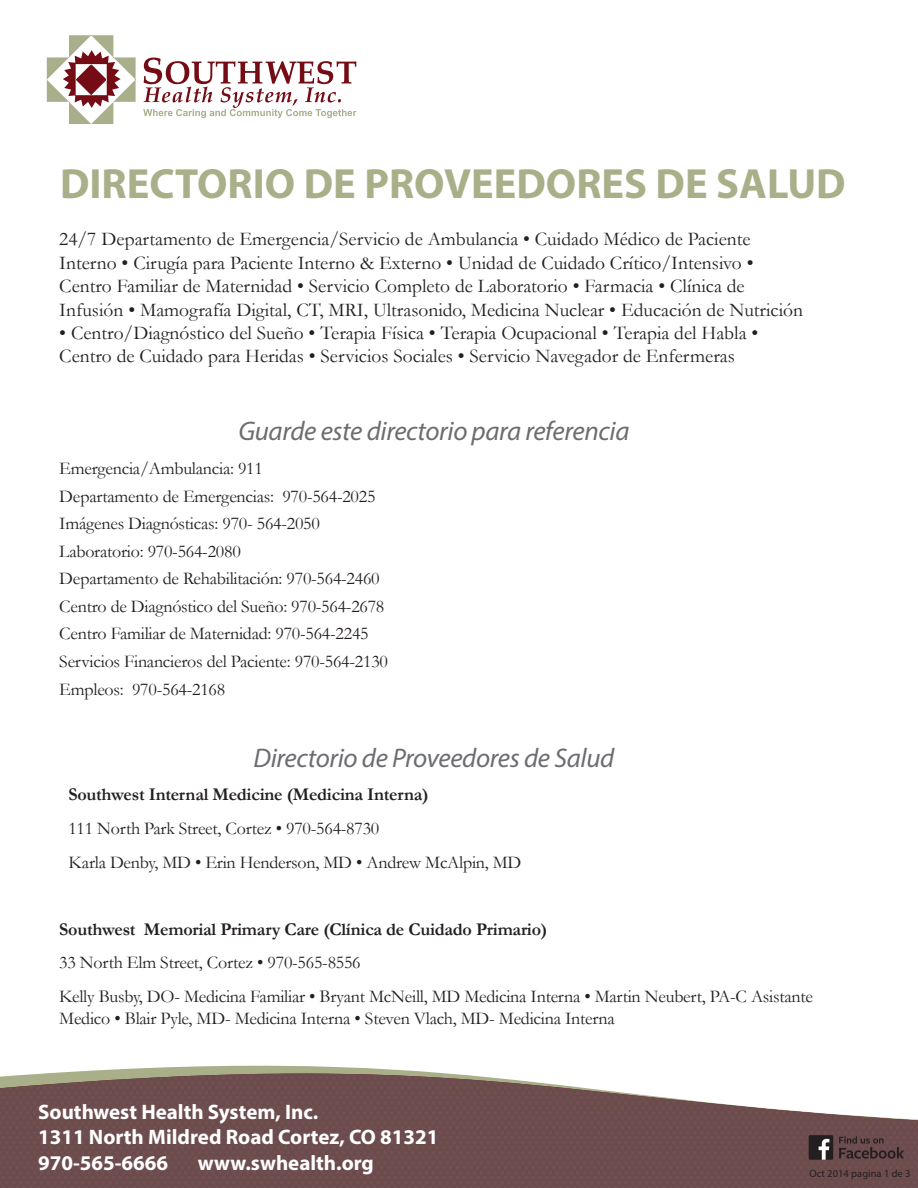
<style>
.page{position:relative;width:918px;height:1188px;background:#fff}
.page>*{position:absolute;margin:0;border:0;box-sizing:border-box;transform-origin:0 0}
.t1{font:700 42.45px "Myriad Pro";color:#a9af89}
.t2{font:italic 27px "Myriad Pro";letter-spacing:-.015em;color:#6c6d70}
.t3{font:700 21px/25.5px "Myriad Pro";color:#fff}
.t4{font:19.5px/23.4px "Garamond";color:#231f20}
.t5{font:18px/27.6px "Garamond";letter-spacing:-.015em;color:#231f20}
.t6{font:700 18px "Garamond";letter-spacing:-.015em;color:#231f20}
.t7{font:10.5px "Myriad Pro";letter-spacing:.005em;color:#231f20}
</style>
<div class="page">
<svg style="left:38px;top:1065px;width:414px;height:9px;fill:#a9af89"></svg>
<svg style="left:0;top:1074px;width:918px;height:114px;background:#7e6262"></svg>
<svg style="left:143px;top:58px;width:214px;height:60px"></svg>
<svg style="left:47px;top:35px;width:89px;height:89px"></svg>
<svg style="left:839px;top:1136px;width:65px;height:23px"></svg>
<div style="left:809px;top:1135px;width:24px;height:25px;background:#231f20"></div>
<svg style="left:819px;top:1139px;width:10px;height:21px"></svg>
<h1 class="t1" style="left:60px;top:156px;width:787px">DIRECTORIO DE PROVEEDORES DE SALUD</h1>
<p class="t4" style="left:59px;top:227px;width:745px">24/7 Departamento de Emergencia/Servicio de Ambulancia • Cuidado Médico de Paciente Interno • Cirugía para Paciente Interno &amp; Externo • Unidad de Cuidado Crítico/Intensivo • Centro Familiar de Maternidad • Servicio Completo de Laboratorio • Farmacia • Clínica de Infusión • Mamografía Digital, CT, MRI, Ultrasonido, Medicina Nuclear • Educación de Nutrición</p>
<p class="t4" style="left:59px;top:321px;width:701px">• Centro/Diagnóstico del Sueño • Terapia Física • Terapia Ocupacional • Terapia del Habla •<br>Centro de Cuidado para Heridas • Servicios Sociales • Servicio Navegador de Enfermeras</p>
<h2 class="t2" style="left:238px;top:415px;width:393px">Guarde este directorio para referencia</h2>
<p class="t5" style="left:59px;top:454px;width:330px">Emergencia/Ambulancia: 911<br>Departamento de Emergencias: 970-564-2025<br>Imágenes Diagnósticas: 970- 564-2050<br>Laboratorio: 970-564-2080<br>Departamento de Rehabilitación: 970-564-2460<br>Centro de Diagnóstico del Sueño: 970-564-2678<br>Centro Familiar de Maternidad: 970-564-2245<br>Servicios Financieros del Paciente: 970-564-2130<br>Empleos: 970-564-2168</p>
<h2 class="t2" style="left:253px;top:741px;width:362px">Directorio de Proveedores de Salud</h2>
<p class="t6" style="left:68px;top:782px;width:362px">Southwest Internal Medicine (Medicina Interna)</p>
<p class="t5" style="left:68px;top:811px;width:455px;line-height:33.6px">111 North Park Street, Cortez • 970-564-8730<br>Karla Denby, MD • Erin Henderson, MD • Andrew McAlpin, MD</p>
<p class="t6" style="left:59px;top:917px;width:490px">Southwest Memorial Primary Care (Clínica de Cuidado Primario)</p>
<p class="t5" style="left:59px;top:945px;width:755px;line-height:33.6px">33 North Elm Street, Cortez • 970-565-8556<br>Kelly Busby, DO- Medicina Familiar • Bryant McNeill, MD Medicina Interna • Martin Neubert, PA-C Asistante</p>
<p class="t5" style="left:59px;top:1004px;width:557px">Medico • Blair Pyle, MD- Medicina Interna • Steven Vlach, MD- Medicina Interna</p>
<p class="t3" style="left:38px;top:1098px;width:402px">Southwest Health System, Inc.<br>1311 North Mildred Road Cortez, CO 81321<br>970-565-6666</p>
<p class="t3" style="left:198px;top:1149px;width:178px">www.swhealth.org</p>
<p class="t7" style="left:809px;top:1167px;width:103px">Oct 2014 pagina 1 de 3</p>
</div>
